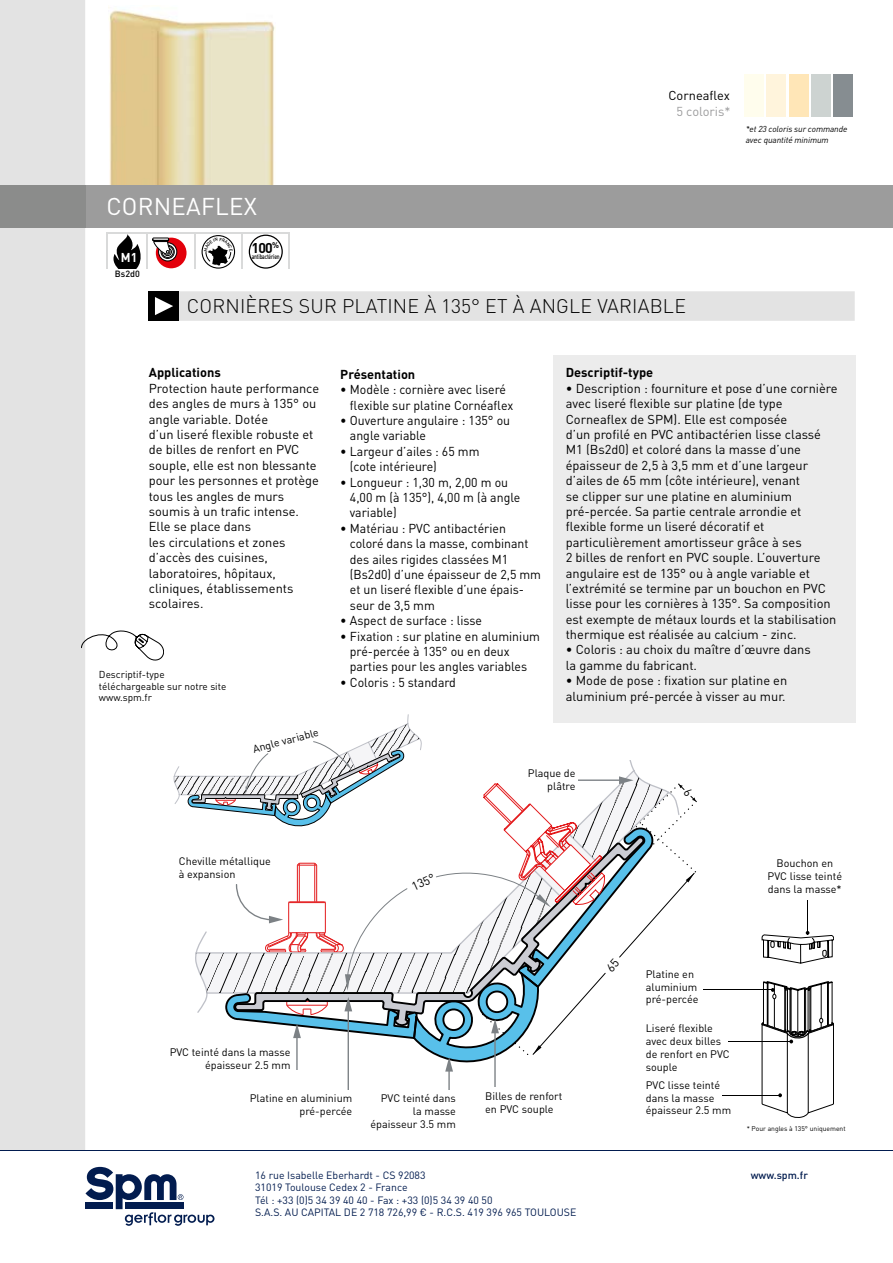
<style>
.page{position:relative;width:893px;height:1263px;background:#fff}
.page>*{position:absolute;margin:0;border:0;box-sizing:border-box;transform-origin:0 0}
.t1{font:24px "DIN Pro";letter-spacing:.01em;color:#fff}
.t2{font:300 19.5px "DIN Pro";letter-spacing:.01em;color:#000}
.t3{font:700 14.1px "DIN Pro";color:#000}
.t4{font:12.9px/15.5px "DIN";color:#000}
.t5{font:12.9px/15.5px "DIN";color:#000;scale:.96 1}
.t6{font:700 12.9px "DIN";color:#000}
.t7{font:12.9px "DIN";color:#9c9c9d}
.t8{font:700 12.75px "DIN";color:#fff;scale:.95 1}
.t9{font:12px "DIN";color:#000}
.t10{font:10.8px/12.9px "DIN";color:#000}
.t11{font:10.5px/12.6px "DIN Pro";color:#021c4f}
.t12{font:500 10.5px "DIN Pro";color:#021c4f}
.t13{font:10.05px/12px "DIN";color:#000}
.t14{font:500 9px "DIN Pro";color:#000}
.t15{font:italic 8.55px/10.2px "DIN";letter-spacing:-.01em;color:#000}
.t16{font:500 6.9px "DIN Pro";letter-spacing:-.03em;color:#000;scale:.73 1}
.t17{font:6.75px "DIN";color:#000}
</style>
<div class="page">
<div style="left:0;top:0;width:85px;height:1150px;background:#e3e3e3"></div>
<div style="left:85px;top:185px;width:808px;height:42px;background:#9c9c9c"></div>
<div style="left:0;top:185px;width:85px;height:42px;background:#8b8c8b"></div>
<hr style="left:0;top:1150px;width:893px;height:1px;background:#021c4f">
<svg style="left:85px;top:1167px;width:129px;height:59px"></svg>
<div style="left:149px;top:291px;width:706px;height:30px;background:#e3e3e3"></div>
<div style="left:789px;top:74px;width:19px;height:43px;background:#ffe6b7"></div>
<div style="left:766px;top:74px;width:20px;height:43px;background:#fff4dc"></div>
<div style="left:744px;top:74px;width:20px;height:43px;background:#fffded"></div>
<div style="left:833px;top:74px;width:20px;height:43px;background:#868d91"></div>
<div style="left:811px;top:74px;width:20px;height:43px;background:#cdd3d1"></div>
<div style="left:554px;top:355px;width:302px;height:368px;background:#ececec"></div>
<img style="left:108px;top:7px;width:167px;height:178px">
<hr style="left:348px;top:1009px;width:1px;height:81px;background:#7c8185">
<hr style="left:494px;top:1031px;width:2px;height:56px;background:#7c8185">
<hr style="left:448px;top:1069px;width:2px;height:21px;background:#7c8185">
<hr style="left:703px;top:989px;width:71px;height:1px;background:#000">
<hr style="left:807px;top:900px;width:1px;height:35px;background:#000">
<hr style="left:722px;top:1095px;width:59px;height:1px;background:#000">
<hr style="left:728px;top:1041px;width:64px;height:1px;background:#000">
<svg style="left:762px;top:931px;width:72px;height:186px"></svg>
<svg style="left:81px;top:631px;width:83px;height:29px"></svg>
<svg style="left:249px;top:235px;width:34px;height:34px"></svg>
<svg style="left:113px;top:234px;width:28px;height:35px"></svg>
<div style="left:156px;top:238px;width:31px;height:30px;background:#e3000b;border-radius:50%"></div>
<svg style="left:159px;top:243px;width:18px;height:18px"></svg>
<div style="left:158px;top:242px;width:19px;height:19px;border:1px solid #000;border-radius:50%"></div>
<div style="left:161px;top:245px;width:13px;height:13px;border:1px solid #000;border-radius:50%"></div>
<div style="left:162px;top:246px;width:11px;height:12px;border:1px solid #000;border-radius:50%"></div>
<div style="left:164px;top:248px;width:7px;height:8px;border:1px solid #000;border-radius:50%"></div>
<svg style="left:153px;top:238px;width:17px;height:16px"></svg>
<hr style="left:106px;top:232px;width:184px;height:1px;background:#d9dada">
<hr style="left:106px;top:233px;width:2px;height:36px;background:#d9dada">
<hr style="left:194px;top:233px;width:1px;height:36px;background:#d9dada">
<hr style="left:241px;top:233px;width:2px;height:36px;background:#d9dada">
<hr style="left:289px;top:233px;width:1px;height:36px;background:#d9dada">
<hr style="left:146px;top:233px;width:2px;height:36px;background:#d9dada">
<svg style="left:173px;top:714px;width:524px;height:358px"></svg>
<svg style="left:202px;top:235px;width:33px;height:34px"></svg>
<p class="t4" style="left:668px;top:87px;width:63px">Corneaflex</p>
<p class="t7" style="left:676px;top:103px;width:56px">5 coloris*</p>
<p class="t15" style="left:746px;top:124px;width:103px">*et 23 coloris sur commande avec quantité minimum</p>
<h1 class="t1" style="left:106px;top:190px;width:152px">CORNEAFLEX</h1>
<p class="t3" style="left:252px;top:238px;width:29px">100<sup>%</sup></p>
<p class="t8" style="left:121px;top:249px;width:19px">M1</p>
<p class="t16" style="left:252px;top:251px;width:40px">antibactérien</p>
<p class="t14" style="left:115px;top:268px;width:26px">Bs2d0</p>
<h2 class="t2" style="left:187px;top:293px;width:501px">CORNIÈRES SUR PLATINE À 135° ET À ANGLE VARIABLE</h2>
<p class="t6" style="left:149px;top:364px;width:73px">Applications</p>
<p class="t4" style="left:149px;top:380px;width:172px">Protection haute performance des angles de murs à 135° ou angle variable. Dotée<br>d’un liseré flexible robuste et de billes de renfort en PVC souple, elle est non blessante pour les personnes et protège tous les angles de murs soumis à un trafic intense.<br>Elle se place dans<br>les circulations et zones d’accès des cuisines, laboratoires, hôpitaux, cliniques, établissements scolaires.</p>
<p class="t13" style="left:99px;top:668px;width:129px">Descriptif-type téléchargeable sur notre site www.spm.fr</p>
<p class="t10" style="left:251px;top:743px;width:69px;rotate:-15deg">Angle variable</p>
<p class="t6" style="left:340px;top:366px;width:76px">Présentation</p>
<p class="t5" style="left:350px;top:382px;width:172px;text-indent:-10px">• Modèle : cornière avec liseré flexible sur platine Cornéaflex</p>
<p class="t5" style="left:350px;top:412px;width:168px;text-indent:-10px">• Ouverture angulaire : 135° ou angle variable</p>
<p class="t5" style="left:350px;top:443px;width:136px;text-indent:-10px">• Largeur d’ailes : 65 mm (cote intérieure)</p>
<p class="t5" style="left:350px;top:474px;width:179px;text-indent:-10px">• Longueur : 1,30 m, 2,00 m ou<br>4,00 m (à 135°), 4,00 m (à angle variable)</p>
<p class="t5" style="left:350px;top:520px;width:201px;text-indent:-10px">• Matériau : PVC antibactérien coloré dans la masse, combinant des ailes rigides classées M1 (Bs2d0) d’une épaisseur de 2,5 mm et un liseré flexible d’une épais&shy;seur de 3,5 mm</p>
<p class="t5" style="left:340px;top:612px;width:149px">• Aspect de surface : lisse</p>
<p class="t5" style="left:350px;top:628px;width:200px;text-indent:-10px">• Fixation : sur platine en aluminium pré-percée à 135° ou en deux parties pour les angles variables</p>
<p class="t5" style="left:340px;top:674px;width:122px">• Coloris : 5 standard</p>
<p class="t6" style="left:566px;top:364px;width:89px">Descriptif-type</p>
<p class="t4" style="left:566px;top:380px;width:273px">• Description : fourniture et pose d’une cornière avec liseré flexible sur platine (de type Corneaflex de SPM). Elle est composée<br>d’un profilé en PVC antibactérien lisse classé M1 (Bs2d0) et coloré dans la masse d’une épaisseur de 2,5 à 3,5 mm et d’une largeur d’ailes de 65 mm (côte intérieure), venant<br>se clipper sur une platine en aluminium pré-percée. Sa partie centrale arrondie et flexible forme un liseré décoratif et particulièrement amortisseur grâce à ses<br>2 billes de renfort en PVC souple. L’ouverture angulaire est de 135° ou à angle variable et l’extrémité se termine par un bouchon en PVC lisse pour les cornières à 135°. Sa composition est exempte de métaux lourds et la stabilisation thermique est réalisée au calcium - zinc.</p>
<p class="t4" style="left:566px;top:642px;width:247px">• Coloris : au choix du maître d’œuvre dans la gamme du fabricant.</p>
<p class="t4" style="left:566px;top:673px;width:223px">• Mode de pose : fixation sur platine en aluminium pré-percée à visser au mur.</p>
<p class="t10" style="left:528px;top:766px;width:49px;text-align:right">Plaque de plâtre</p>
<p class="t10" style="left:179px;top:854px;width:93px">Cheville métallique à expansion</p>
<p class="t9" style="left:409px;top:880px;width:26px;rotate:-25deg">135°</p>
<p class="t10" style="left:768px;top:857px;width:76px;text-align:center">Bouchon en<br>PVC lisse teinté dans la masse*</p>
<p class="t10" style="left:646px;top:967px;width:54px">Platine en aluminium pré-percée</p>
<p class="t10" style="left:646px;top:1021px;width:85px">Liseré flexible avec deux billes de renfort en PVC souple</p>
<p class="t10" style="left:170px;top:1046px;width:122px;text-align:right">PVC teinté dans la masse épaisseur 2.5 mm</p>
<p class="t10" style="left:250px;top:1091px;width:104px;text-align:right">Platine en aluminium pré-percée</p>
<p class="t10" style="left:370px;top:1091px;width:87px;text-align:right">PVC teinté dans la masse épaisseur 3.5 mm</p>
<p class="t10" style="left:485px;top:1089px;width:79px">Billes de renfort en PVC souple</p>
<p class="t10" style="left:646px;top:1078px;width:87px">PVC lisse teinté dans la masse épaisseur 2.5 mm</p>
<p class="t17" style="left:747px;top:1124px;width:100px">* Pour angles à 135° uniquement</p>
<p class="t11" style="left:255px;top:1168px;width:323px">16 rue Isabelle Eberhardt - CS 92083<br>31019 Toulouse Cedex 2 - France<br>Tél : +33 (0)5 34 39 40 40 - Fax : +33 (0)5 34 39 40 50<br>S.A.S. AU CAPITAL DE 2 718 726,99 € - R.C.S. 419 396 965 TOULOUSE</p>
<p class="t12" style="left:751px;top:1167px;width:59px">www.spm.fr</p>
</div>
